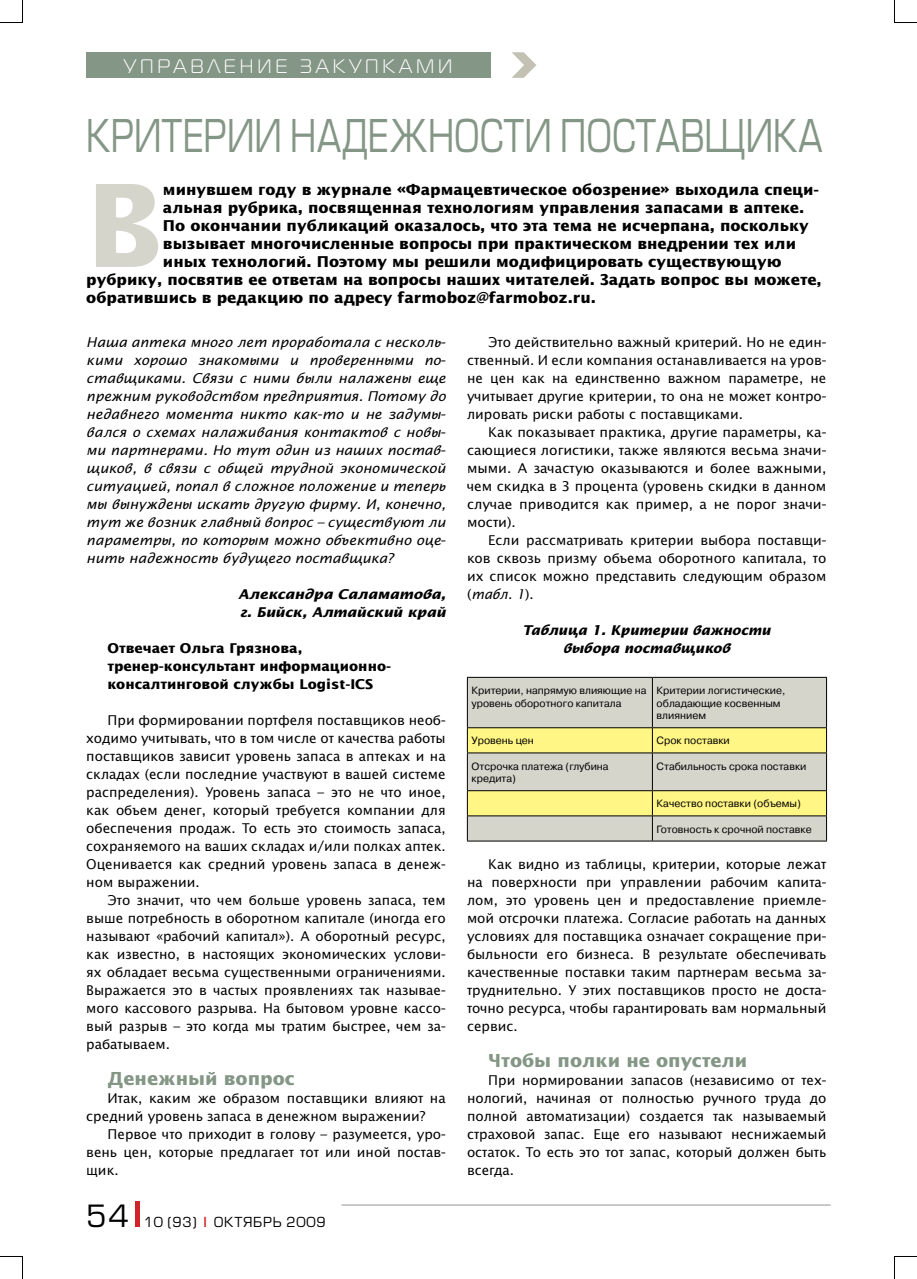
<style>
.page{position:relative;width:917px;height:1279px;background:#fff}
.page>*{position:absolute;margin:0;border:0;box-sizing:border-box;transform-origin:0 0}
.t1{font:700 114.6px "Office Type Sans";color:#d6d5cc}
.t2{font:44.1px "Europe";color:#849685;scale:.8 1}
.t3{font:30px "Europe";color:#000}
.t4{font:19.5px "Magistral C";letter-spacing:.2em;color:#fff}
.t5{font:700 18px "Office Type Sans";color:#849685}
.t6{font:700 15px "Office Type Sans";color:#000}
.t7{font:13.5px/18px "Office Type Sans";color:#000;text-align:justify}
.t8{font:italic 13.5px/18px "Office Type Sans";color:#000;text-align:justify;scale:1.05 1}
.t9{font:700 13.5px/18px "Office Type Sans";color:#000}
.t10{font:italic 700 13.5px/18px "Office Type Sans";color:#000;scale:1.05 1}
.t11{font:italic 700 13.5px/18px "Office Type Sans";color:#000;text-align:center}
.t12{font:13.5px "Europe";letter-spacing:.05em;color:#000}
.t13{font:italic 13.5px "Office Type Sans";color:#000}
.t14{font:10.5px/12.6px "Pragmatica C";color:#000}
.s1{font-style:normal}
.s2{font-weight:700;color:#d2232a}
</style>
<div class="page">
<hr style="left:341px;top:1204px;width:489px;height:1px;background:#939598">
<div style="left:86px;top:52px;width:404px;height:26px;background:#849685"></div>
<svg style="left:512px;top:52px;width:24px;height:26px"></svg>
<hr style="left:135px;top:1200px;width:4px;height:26px;background:#d2232a">
<div style="left:468px;top:677px;width:358px;height:50px;background:#d6d5cc"></div>
<hr style="left:467px;top:676px;width:185px;height:1px;background:#000">
<hr style="left:652px;top:676px;width:175px;height:1px;background:#000">
<hr style="left:467px;top:840px;width:185px;height:1px;background:#000">
<hr style="left:652px;top:840px;width:175px;height:1px;background:#000">
<hr style="left:467px;top:677px;width:1px;height:50px;background:#000">
<hr style="left:652px;top:677px;width:1px;height:50px;background:#000">
<hr style="left:826px;top:677px;width:1px;height:50px;background:#000">
<svg style="left:467px;top:727px;width:360px;height:113px;background:#dad6a2"></svg>
<svg style="left:0;top:0;width:23px;height:23px"></svg>
<svg style="left:0;top:1256px;width:23px;height:22px"></svg>
<svg style="left:894px;top:0;width:23px;height:23px"></svg>
<svg style="left:894px;top:1256px;width:23px;height:22px"></svg>
<p class="t4" style="left:124px;top:56px;width:329px">УПРАВЛЕНИЕ ЗАКУПКАМИ</p>
<p class="t2" style="left:86px;top:110px;width:922px">Критерии надежности поставщика</p>
<p class="t1" style="left:86px;top:158px;width:78px">В</p>
<p class="t6" style="left:163px;top:180px;width:657px">минувшем году в журнале «Фармацевтическое обозрение» выходила специ-</p>
<p class="t6" style="left:163px;top:198px;width:642px">альная рубрика, посвященная технологиям управления запасами в аптеке.</p>
<p class="t6" style="left:163px;top:216px;width:647px">По окончании публикаций оказалось, что эта тема не исчерпана, поскольку</p>
<p class="t6" style="left:163px;top:234px;width:634px">вызывает многочисленные вопросы при практическом внедрении тех или</p>
<p class="t6" style="left:163px;top:252px;width:620px">иных технологий. Поэтому мы решили модифицировать существующую</p>
<p class="t6" style="left:86px;top:270px;width:737px">рубрику, посвятив ее ответам на вопросы наших читателей. Задать вопрос вы можете,</p>
<p class="t6" style="left:86px;top:288px;width:511px">обратившись в редакцию по адресу farmoboz@farmoboz.ru.</p>
<p class="t8" style="left:86px;top:333px;width:344px">Наша аптека много лет проработала с несколь&shy;кими хорошо знакомыми и проверенными по&shy;ставщиками. Связи с ними были налажены еще прежним руководством предприятия. Потому до недавнего момента никто как-то и не задумы&shy;вался о схемах налаживания контактов с новы&shy;ми партнерами. Но тут один из наших постав&shy;щиков, в связи с общей трудной экономической ситуацией, попал в сложное положение и теперь мы вынуждены искать другую фирму. И, конечно, тут же возник главный вопрос – существуют ли параметры, по которым можно объективно оце&shy;нить надежность будущего поставщика?</p>
<p class="t10" style="left:238px;top:585px;width:199px">Александра Саламатова, г. Бийск, Алтайский край</p>
<p class="t9" style="left:108px;top:638px;width:285px">Отвечает Ольга Грязнова, тренер-консультант информационно&shy;консалтинговой службы Logist-ICS</p>
<p class="t7" style="left:108px;top:711px;width:340px">При формировании портфеля поставщиков необ-</p>
<p class="t7" style="left:86px;top:729px;width:361px">ходимо учитывать, что в том числе от качества работы</p>
<p class="t7" style="left:86px;top:747px;width:361px">поставщиков зависит уровень запаса в аптеках и на</p>
<p class="t7" style="left:86px;top:765px;width:361px">складах (если последние участвуют в вашей системе</p>
<p class="t7" style="left:86px;top:783px;width:361px">распределения). Уровень запаса – это не что иное,</p>
<p class="t7" style="left:86px;top:801px;width:361px">как объем денег, который требуется компании для</p>
<p class="t7" style="left:86px;top:819px;width:361px">обеспечения продаж. То есть это стоимость запаса,</p>
<p class="t7" style="left:86px;top:837px;width:361px">сохраняемого на ваших складах и/или полках аптек.</p>
<p class="t7" style="left:86px;top:855px;width:361px">Оценивается как средний уровень запаса в денеж-</p>
<p class="t7" style="left:86px;top:873px;width:115px">ном выражении.</p>
<p class="t7" style="left:108px;top:891px;width:340px">Это значит, что чем больше уровень запаса, тем</p>
<p class="t7" style="left:86px;top:909px;width:361px">выше потребность в оборотном капитале (иногда его</p>
<p class="t7" style="left:86px;top:927px;width:361px">называют «рабочий капитал»). А оборотный ресурс,</p>
<p class="t7" style="left:86px;top:945px;width:361px">как известно, в настоящих экономических услови-</p>
<p class="t7" style="left:86px;top:963px;width:361px">ях обладает весьма существенными ограничениями.</p>
<p class="t7" style="left:86px;top:981px;width:361px">Выражается это в частых проявлениях так называе-</p>
<p class="t7" style="left:86px;top:999px;width:361px">мого кассового разрыва. На бытовом уровне кассо-</p>
<p class="t7" style="left:86px;top:1017px;width:361px">вый разрыв – это когда мы тратим быстрее, чем за-</p>
<p class="t7" style="left:86px;top:1035px;width:85px">рабатываем.</p>
<p class="t5" style="left:108px;top:1067px;width:189px">Денежный вопрос</p>
<p class="t7" style="left:108px;top:1089px;width:340px">Итак, каким же образом поставщики влияют на</p>
<p class="t7" style="left:86px;top:1107px;width:341px">средний уровень запаса в денежном выражении?</p>
<p class="t7" style="left:108px;top:1125px;width:340px">Первое что приходит в голову – разумеется, уро-</p>
<p class="t7" style="left:86px;top:1143px;width:361px">вень цен, которые предлагает тот или иной постав-</p>
<p class="t7" style="left:86px;top:1161px;width:34px">щик.</p>
<p class="t7" style="left:488px;top:333px;width:340px">Это действительно важный критерий. Но не един-</p>
<p class="t7" style="left:467px;top:351px;width:361px">ственный. И если компания останавливается на уров-</p>
<p class="t7" style="left:467px;top:369px;width:361px">не цен как на единственно важном параметре, не</p>
<p class="t7" style="left:467px;top:387px;width:361px">учитывает другие критерии, то она не может контро-</p>
<p class="t7" style="left:467px;top:405px;width:278px">лировать риски работы с поставщиками.</p>
<p class="t7" style="left:488px;top:423px;width:340px">Как показывает практика, другие параметры, ка-</p>
<p class="t7" style="left:467px;top:441px;width:361px">сающиеся логистики, также являются весьма значи-</p>
<p class="t7" style="left:467px;top:459px;width:361px">мыми. А зачастую оказываются и более важными,</p>
<p class="t7" style="left:467px;top:477px;width:361px">чем скидка в 3 процента (уровень скидки в данном</p>
<p class="t7" style="left:467px;top:495px;width:361px">случае приводится как пример, а не порог значи-</p>
<p class="t7" style="left:467px;top:513px;width:50px">мости).</p>
<p class="t7" style="left:488px;top:531px;width:340px">Если рассматривать критерии выбора поставщи-</p>
<p class="t7" style="left:467px;top:549px;width:361px">ков сквозь призму объема оборотного капитала, то</p>
<p class="t7" style="left:467px;top:567px;width:361px">их список можно представить следующим образом</p>
<p class="t13" style="left:467px;top:586px;width:68px"><span class="s1">(</span>табл. 1<span class="s1">).</span></p>
<p class="t11" style="left:522px;top:621px;width:250px">Таблица 1. Критерии важности выбора поставщиков</p>
<p class="t14" style="left:471px;top:684px;width:176px">Критерии, напрямую влияющие на уровень оборотного капитала</p>
<p class="t14" style="left:656px;top:684px;width:130px">Критерии логистические, обладающие косвенным влиянием</p>
<p class="t14" style="left:471px;top:734px;width:64px">Уровень цен</p>
<p class="t14" style="left:656px;top:734px;width:75px">Срок поставки</p>
<p class="t14" style="left:471px;top:759px;width:139px">Отсрочка платежа (глубина кредита)</p>
<p class="t14" style="left:656px;top:759px;width:151px">Стабильность срока поставки</p>
<p class="t14" style="left:656px;top:797px;width:146px">Качество поставки (объемы)</p>
<p class="t14" style="left:656px;top:822px;width:156px">Готовность к срочной поставке</p>
<p class="t7" style="left:467px;top:855px;width:361px;text-indent:21px">Как видно из таблицы, критерии, которые лежат на поверхности при управлении рабочим капита&shy;лом, это уровень цен и предоставление приемле&shy;мой отсрочки платежа. Согласие работать на данных условиях для поставщика означает сокращение при&shy;быльности его бизнеса. В результате обеспечивать качественные поставки таким партнерам весьма за&shy;труднительно. У этих поставщиков просто не доста&shy;точно ресурса, чтобы гарантировать вам нормальный сервис.</p>
<p class="t5" style="left:488px;top:1049px;width:261px">Чтобы полки не опустели</p>
<p class="t7" style="left:467px;top:1071px;width:361px;text-indent:21px">При нормировании запасов (независимо от тех&shy;нологий, начиная от полностью ручного труда до полной автоматизации) создается так называемый страховой запас. Еще его называют неснижаемый остаток. То есть это тот запас, который должен быть всегда.</p>
<p class="t3" style="left:86px;top:1197px;width:44px">54</p>
<p class="t12" style="left:144px;top:1213px;width:183px">10 (93) <span class="s2">|</span> ОКТЯБРЬ 2009</p>
</div>
